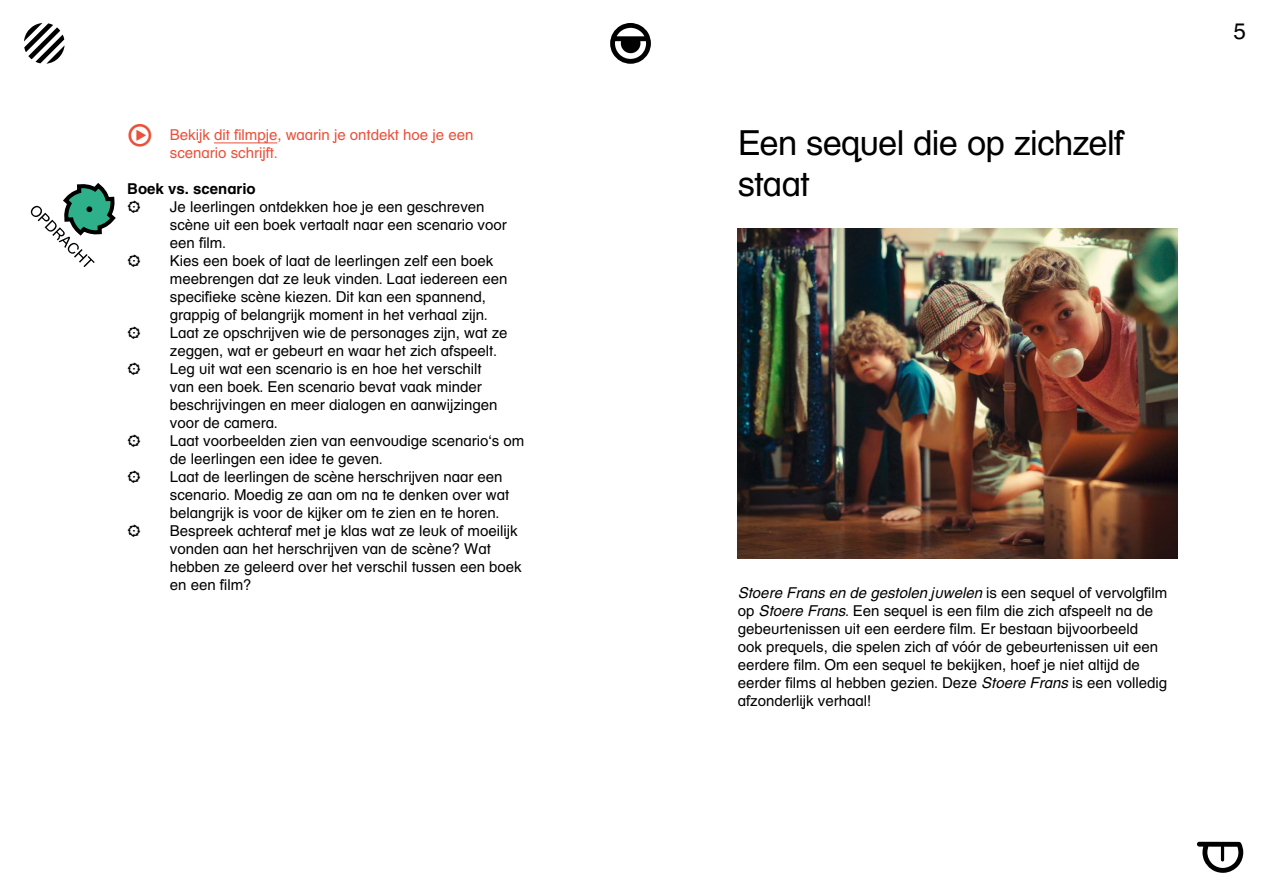
<style>
.page{position:relative;width:1263px;height:893px;background:#fff}
.page>*{position:absolute;margin:0;border:0;box-sizing:border-box;transform-origin:0 0}
.t1{font:34.5px/41.4px "JEF";letter-spacing:-.02em;color:#000}
.t2{font:22.5px "JEF";color:#000}
.t3{font:15px/18px "JEF";color:#000}
.t4{font:15px/18px "JEF";color:#ea503a}
.t5{font:700 15px "JEF";color:#000}
.s1{font-style:italic}
</style>
<div class="page">
<hr style="left:214px;top:143px;width:63px;height:1px;background:#ea503a">
<svg style="left:31px;top:183px;width:85px;height:84px"></svg>
<img style="left:738px;top:229px;width:440px;height:330px">
<p class="t4" style="left:170px;top:125px;width:305px">Bekijk dit filmpje, waarin je ontdekt hoe je een scenario schrijft.</p>
<p class="t5" style="left:127px;top:179px;width:130px">Boek vs. scenario</p>
<p class="t3" style="left:170px;top:197px;width:356px">Je leerlingen ontdekken hoe je een geschreven scène uit een boek vertaalt naar een scenario voor een film.<br>Kies een boek of laat de leerlingen zelf een boek meebrengen dat ze leuk vinden. Laat iedereen een specifieke scène kiezen. Dit kan een spannend, grappig of belangrijk moment in het verhaal zijn.<br>Laat ze opschrijven wie de personages zijn, wat ze zeggen, wat er gebeurt en waar het zich afspeelt.<br>Leg uit wat een scenario is en hoe het verschilt<br>van een boek. Een scenario bevat vaak minder beschrijvingen en meer dialogen en aanwijzingen voor de camera.<br>Laat voorbeelden zien van eenvoudige scenario‘s om de leerlingen een idee te geven.<br>Laat de leerlingen de scène herschrijven naar een scenario. Moedig ze aan om na te denken over wat belangrijk is voor de kijker om te zien en te horen.<br>Bespreek achteraf met je klas wat ze leuk of moeilijk vonden aan het herschrijven van de scène? Wat hebben ze geleerd over het verschil tussen een boek en een film?</p>
<h1 class="t1" style="left:738px;top:122px;width:387px">Een sequel die op zichzelf staat</h1>
<h2 class="t2" style="left:1233px;top:17px;width:14px">5</h2>
<p class="t3" style="left:738px;top:583px;width:431px"><span class="s1">Stoere Frans en de gestolen juwelen</span> is een sequel of vervolgfilm op <span class="s1">Stoere Frans</span>. Een sequel is een film die zich afspeelt na de gebeurtenissen uit een eerdere film. Er bestaan bijvoorbeeld<br>ook prequels, die spelen zich af vóór de gebeurtenissen uit een eerdere film. Om een sequel te bekijken, hoef je niet altijd de eerder films al hebben gezien. Deze <span class="s1">Stoere Frans</span> is een volledig afzonderlijk verhaal!</p>
</div>
